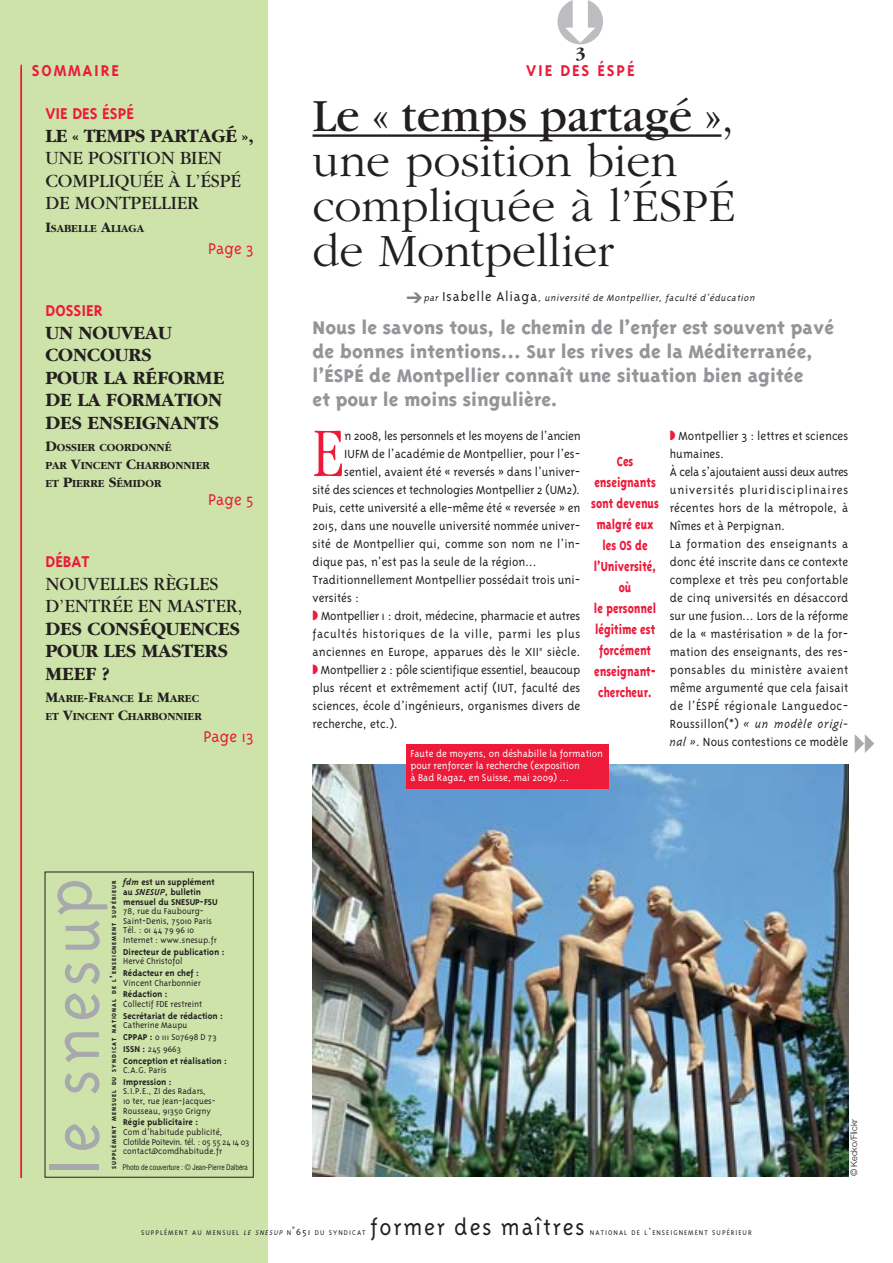
<style>
.page{position:relative;width:893px;height:1263px;background:#fff}
.page>*{position:absolute;margin:0;border:0;box-sizing:border-box;transform-origin:0 0}
.t1{font:300 72.45px "Triplex";letter-spacing:.07em;color:#a7a9ac}
.t2{font:300 condensed 71.7px "Garamond";color:#ed1a3a}
.t3{font:300 48px/45px "Garamond";color:#231f20}
.t4{font:300 25.5px "Triplex";letter-spacing:.07em;color:#231f20}
.t5{font:800 21px/24px "Triplex";color:#939598}
.t6{font:700 19.5px/22.5px "Garamond";color:#231f20}
.t7{font:19.5px/22.5px "Garamond";color:#231f20}
.t8{font:700 18px "Triplex";color:#ed1a3a}
.t9{font:700 18px "Triplex";letter-spacing:.1em;color:#ed1a3a}
.t10{font:300 18px "Triplex";color:#ed1a3a}
.t11{font:700 18px "Garamond";color:#231f20}
.t12{font:800 15px/21px "Triplex";color:#ed1a3a;text-align:center;scale:.8 1}
.t13{font:300 13.5px/18px "Triplex";color:#231f20}
.t14{font:300 13.5px "Triplex";letter-spacing:-.02em;color:#231f20}
.t15{font:300 13.5px "Triplex";letter-spacing:.04em;color:#231f20}
.t16{font:700 11.25px/18px "Garamond";color:#231f20}
.t17{font:300 11.25px/12px "Triplex";color:#fff}
.t18{font:italic 300 10.5px "Triplex";color:#231f20}
.t19{font:300 9.75px/9.6px "Triplex";color:#231f20}
.t20{font:700 9.75px/9.6px "Triplex";color:#231f20}
.t21{font:300 9px "Helvetica Neue";color:#231f20}
.t22{font:300 7.8px "Triplex";letter-spacing:.135em;color:#231f20}
.t23{font:condensed 7.5px "Helvetica";letter-spacing:-.02em;color:#231f20}
.t24{font:800 6.75px "Triplex";letter-spacing:.145em;color:#231f20}
.s1{font-weight:700}
.s2{font-size:15px}
.s3{font-weight:400}
.s4{font-weight:700;font-style:italic}
.s5{font-weight:300}
.s6{font-size:9px}
.s7{font-family:"Calibri";font-stretch:normal}
.s8{font-style:normal;font-size:15px}
.s9{color:#ed1a3a}
.s10{font-style:italic}
.s11{font-size:10.5px}
</style>
<div class="page">
<div style="left:0;top:0;width:268px;height:1263px;background:#cde3aa"></div>
<hr style="left:21px;top:65px;width:1px;height:1113px;background:#ed1a3a">
<hr style="left:313px;top:134px;width:408px;height:3px;background:#231f20">
<div style="left:45px;top:872px;width:209px;height:305px;border:1px solid #231f20"></div>
<img style="left:313px;top:765px;width:535px;height:411px">
<div style="left:406px;top:744px;width:202px;height:44px;background:#ed1a3a"></div>
<p class="t9" style="left:32px;top:63px;width:89px">SOMMAIRE</p>
<p class="t8" style="left:45px;top:107px;width:90px">VIE DES ÉSPÉ</p>
<p class="t7" style="left:45px;top:126px;width:210px"><span class="s1">LE « TEMPS PARTAGÉ »,<br></span>UNE POSITION BIEN<br>COMPLIQUÉE À L’ÉSPÉ<br>DE MONTPELLIER</p>
<p class="t16" style="left:45px;top:220px;width:100px"><span class="s2">I</span>SABELLE <span class="s2">A</span>LIAGA</p>
<p class="t10" style="left:208px;top:242px;width:47px">Page 3</p>
<p class="t8" style="left:45px;top:304px;width:59px">DOSSIER</p>
<p class="t6" style="left:45px;top:323px;width:180px">UN NOUVEAU<br>CONCOURS<br>POUR LA RÉFORME<br>DE LA FORMATION<br>DES ENSEIGNANTS</p>
<p class="t16" style="left:45px;top:439px;width:166px"><span class="s2">D</span>OSSIER COORDONNÉ<br>PAR <span class="s2">V</span>INCENT <span class="s2">C</span>HARBONNIER<br>ET <span class="s2">P</span>IERRE <span class="s2">S</span>ÉMIDOR</p>
<p class="t10" style="left:208px;top:493px;width:47px">Page 5</p>
<p class="t8" style="left:45px;top:555px;width:46px">DÉBAT</p>
<p class="t6" style="left:45px;top:574px;width:199px"><span class="s3">NOUVELLES RÈGLES<br>D’ENTRÉE EN MASTER,<br></span>DES CONSÉQUENCES<br>POUR LES MASTERS<br>MEEF ?</p>
<p class="t16" style="left:45px;top:690px;width:158px"><span class="s2">M</span>ARIE<span class="s2">-F</span>RANCE <span class="s2">L</span>E <span class="s2">M</span>AREC<br>ET <span class="s2">V</span>INCENT <span class="s2">C</span>HARBONNIER</p>
<p class="t10" style="left:203px;top:730px;width:52px">Page 13</p>
<p class="t19" style="left:123px;top:878px;width:96px"><span class="s4">fdm</span> <span class="s1">est un supplément au</span> <span class="s4">SNESUP</span><span class="s1">, bulletin mensuel du SNESUP-FSU<br></span>78, rue du Faubourg-<br>Saint-Denis, 75010 Paris<br>Tél. : 01 44 79 96 10<br>Internet : www.snesup.fr</p>
<p class="t20" style="left:123px;top:948px;width:103px">Directeur de publication :<br><span class="s5">Hervé Christofol</span></p>
<p class="t19" style="left:123px;top:969px;width:79px"><span class="s1">Rédacteur en chef :<br></span>Vincent Charbonnier</p>
<p class="t19" style="left:123px;top:990px;width:80px"><span class="s1">Rédaction :<br></span>Collectif FDE restreint</p>
<p class="t20" style="left:123px;top:1012px;width:101px">Secrétariat de rédaction :<br><span class="s5">Catherine Maupu</span></p>
<p class="t20" style="left:123px;top:1032px;width:105px;line-height:11.7px">CPPAP : <span class="s5">0 111 S07698 D 73<br></span>ISSN : <span class="s5">245 9663<br></span>Conception et réalisation :</p>
<p class="t19" style="left:123px;top:1065px;width:50px;line-height:11.7px">C.A.G. Paris<br><span class="s1">Impression :</span></p>
<p class="t19" style="left:123px;top:1087px;width:94px">S.I.P.E., ZI des Radars,<br>10 ter, rue Jean-Jacques-<br>Rousseau, 91350 Grigny</p>
<p class="t19" style="left:123px;top:1118px;width:128px"><span class="s1">Régie publicitaire :<br></span>Com d’habitude publicité,<br>Clotilde Poitevin. tél. : 05 55 24 14 03 contact@comdhabitude.fr</p>
<p class="t24" style="left:112px;top:1169px;width:290px;rotate:-90deg">SUPPLÉMENT MENSUEL DU SYNDICAT NATIONAL DE L<span class="s6">’</span>ENSEIGNEMENT SUPÉRIEUR</p>
<p class="t1" style="left:51px;top:1175px;width:299px;rotate:-90deg">le snesup</p>
<p class="t23" style="left:123px;top:1164px;width:127px">Photo de couverture : © Jean-Pierre Dalbera<span class="s7">́</span></p>
<p class="t11" style="left:575px;top:47px;width:12px">3</p>
<p class="t9" style="left:526px;top:63px;width:110px">VIE DES ÉSPÉ</p>
<p class="t3" style="left:313px;top:97px;width:425px"><span class="s3">Le « temps partagé »</span>, une position bien compliquée à l’ÉSPÉ de Montpellier</p>
<p class="t18" style="left:423px;top:294px;width:334px">par <span class="s8">I s a b e l l e A l i a g a</span> , université de Montpellier, faculté d’éducation</p>
<p class="t5" style="left:313px;top:317px;width:523px">Nous le savons tous, le chemin de l’enfer est souvent pavé de bonnes intentions… Sur les rives de la Méditerranée, l’ÉSPÉ de Montpellier connaît une situation bien agitée<br>et pour le moins singulière.</p>
<p class="t2" style="left:313px;top:424px;width:33px">E</p>
<p class="t14" style="left:345px;top:431px;width:238px">n 2008, les personnels et les moyens de l’ancien</p>
<p class="t13" style="left:344px;top:446px;width:238px">IUFM de l’académie de Montpellier, pour l’es-</p>
<p class="t13" style="left:344px;top:464px;width:238px">sentiel, avaient été « reversés » dans l’univer-</p>
<p class="t13" style="left:313px;top:482px;width:269px">sité des sciences et technologies Montpellier 2 (UM2).</p>
<p class="t13" style="left:313px;top:500px;width:269px">Puis, cette université a elle-même été « reversée » en</p>
<p class="t13" style="left:313px;top:518px;width:269px">2015, dans une nouvelle université nommée univer-</p>
<p class="t13" style="left:313px;top:536px;width:269px">sité de Montpellier qui, comme son nom ne l’in-</p>
<p class="t13" style="left:313px;top:554px;width:226px">dique pas, n’est pas la seule de la région…</p>
<p class="t13" style="left:313px;top:572px;width:269px">Traditionnellement Montpellier possédait trois uni-</p>
<p class="t13" style="left:313px;top:590px;width:48px">versités :</p>
<p class="t13" style="left:313px;top:608px;width:269px"><span class="s9">◗</span> Montpellier 1 : droit, médecine, pharmacie et autres</p>
<p class="t15" style="left:313px;top:629px;width:269px">facultés historiques de la ville, parmi les plus</p>
<p class="t13" style="left:313px;top:644px;width:269px">anciennes en Europe, apparues dès le XII<sup>e</sup> siècle.</p>
<p class="t14" style="left:313px;top:665px;width:269px"><span class="s9">◗</span> Montpellier 2 : pôle scientifique essentiel, beaucoup</p>
<p class="t13" style="left:313px;top:680px;width:269px">plus récent et extrêmement actif (IUT, faculté des</p>
<p class="t13" style="left:313px;top:698px;width:269px">sciences, école d’ingénieurs, organismes divers de</p>
<p class="t13" style="left:313px;top:716px;width:87px">recherche, etc.).</p>
<p class="t12" style="left:591px;top:452px;width:86px">Ces enseignants sont devenus malgré eux les OS de l’Université, où<br>le personnel légitime est forcément enseignant&shy;chercheur.</p>
<p class="t17" style="left:410px;top:748px;width:194px">Faute de moyens, on déshabille la formation pour renforcer la recherche (exposition<br>à Bad Ragaz, en Suisse, mai 2009) ...</p>
<p class="t13" style="left:670px;top:428px;width:180px"><span class="s9">◗</span> Montpellier 3 : lettres et sciences humaines.<br>À cela s’ajoutaient aussi deux autres universités pluridisciplinaires récentes hors de la métropole, à<br>Nîmes et à Perpignan.<br>La formation des enseignants a donc été inscrite dans ce contexte complexe et très peu confortable de cinq universités en désaccord sur une fusion… Lors de la réforme de la « mastérisation » de la for&shy;mation des enseignants, des res&shy;ponsables du ministère avaient même argumenté que cela faisait de l’ÉSPÉ régionale Languedoc-<br>Roussillon(*) <span class="s10">« un modèle origi&shy;nal »</span>. Nous contestions ce modèle</p>
<p class="t21" style="left:849px;top:1176px;width:59px;rotate:-90deg">© Kecko/Flickr</p>
<p class="t22" style="left:141px;top:1230px;width:226px">SUPPLÉMENT AU MENSUEL <span class="s10">LE SNESUP</span> N<span class="s11">˚651</span> DU SYNDICAT</p>
<p class="t4" style="left:370px;top:1218px;width:216px">former des maîtres</p>
<p class="t22" style="left:590px;top:1230px;width:163px">NATIONAL DE L<span class="s11">’</span>ENSEIGNEMENT SUPÉRIEUR</p>
</div>
